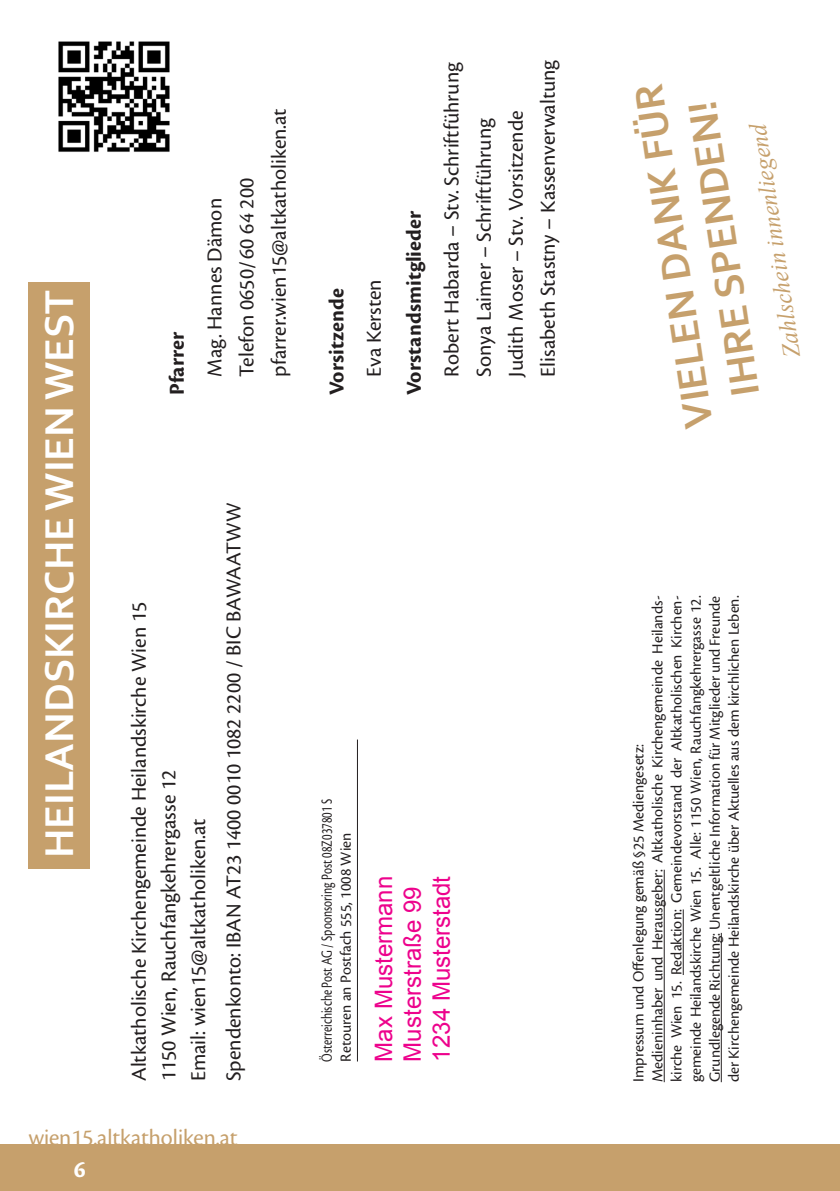
<style>
.page{position:relative;width:840px;height:1191px;background:#fff}
.page>*{position:absolute;margin:0;border:0;box-sizing:border-box;transform-origin:0 0}
.t1{font:700 42px/50.6px "Corbel";color:#c6a06c;text-align:center}
.t2{font:700 42px "Corbel";color:#fff}
.t3{font:24px "Arial";color:#ed028c}
.t4{font:24px "Cronos Pro Subh";color:#c6a06c}
.t5{font:italic 24px "Times New Roman";color:#c6a06c}
.t6{font:700 24px "Cronos Pro";color:#fff}
.t7{font:22px "Cronos Pro";color:#231f20}
.t8{font:700 22px "Cronos Pro";letter-spacing:.005em;color:#231f20}
.t9{font:16px/19px "Cronos Pro";color:#231f20;text-align:justify}
.t10{font:16px/19.2px "Cronos Pro";color:#231f20;scale:.75 1}
</style>
<div class="page">
<div style="left:0;top:1144px;width:839px;height:47px;background:#c6a06c"></div>
<hr style="left:663px;top:869px;width:1px;height:213px;background:#231f20">
<hr style="left:682px;top:909px;width:1px;height:66px;background:#231f20">
<hr style="left:720px;top:933px;width:1px;height:149px;background:#231f20">
<hr style="left:357px;top:739px;width:1px;height:322px;background:#231f20">
<img style="left:58px;top:41px;width:112px;height:111px">
<div style="left:28px;top:282px;width:62px;height:586px;background:#c6a06c"></div>
<p class="t2" style="left:33px;top:858px;width:570px;rotate:-90deg">HEILANDSKIRCHE WIEN WEST</p>
<p class="t8" style="left:164px;top:395px;width:65px;rotate:-90deg">Pfarrer</p>
<p class="t7" style="left:202px;top:376px;width:180px;rotate:-90deg">Mag. Hannes Dämon</p>
<p class="t7" style="left:234px;top:376px;width:200px;rotate:-90deg">Telefon 0650/ 60 64 200</p>
<p class="t7" style="left:266px;top:376px;width:270px;rotate:-90deg">pfarrer.wien15@altkatholiken.at</p>
<p class="t7" style="left:126px;top:1081px;width:481px;rotate:-90deg">Altkatholische Kirchengemeinde Heilandskirche Wien 15</p>
<p class="t7" style="left:156px;top:1081px;width:313px;rotate:-90deg">1150 Wien, Rauchfangkehrergasse 12</p>
<p class="t7" style="left:185px;top:1081px;width:264px;rotate:-90deg">Email: wien15@altkatholiken.at</p>
<p class="t7" style="left:221px;top:1081px;width:580px;rotate:-90deg">Spendenkonto: IBAN AT23 1400 0010 1082 2200 / BIC BAWAATWW</p>
<h2 class="t4" style="left:28px;top:1124px;width:210px">wien15.altkatholiken.at</h2>
<h2 class="t6" style="left:74px;top:1155px;width:13px">6</h2>
<p class="t8" style="left:324px;top:395px;width:109px;rotate:-90deg">Vorsitzende</p>
<p class="t7" style="left:361px;top:376px;width:99px;rotate:-90deg">Eva Kersten</p>
<p class="t8" style="left:401px;top:395px;width:186px;rotate:-90deg">Vorstandsmitglieder</p>
<p class="t7" style="left:439px;top:376px;width:316px;rotate:-90deg">Robert Habarda – Stv. Schriftführung</p>
<p class="t7" style="left:471px;top:376px;width:260px;rotate:-90deg">Sonya Laimer – Schriftführung</p>
<p class="t7" style="left:503px;top:376px;width:267px;rotate:-90deg">Judith Moser – Stv. Vorsitzende</p>
<p class="t7" style="left:535px;top:376px;width:318px;rotate:-90deg">Elisabeth Stastny – Kassenverwaltung</p>
<p class="t10" style="left:317px;top:1061px;width:352px;rotate:-90deg">Österreichische Post AG / Spoonsoring Post 08Z037801 S<br>Retouren an Postfach 555, 1008 Wien</p>
<p class="t3" style="left:368px;top:1061px;width:187px;rotate:-90deg">Max Mustermann</p>
<p class="t3" style="left:396px;top:1061px;width:176px;rotate:-90deg">Musterstraße 99</p>
<p class="t3" style="left:425px;top:1061px;width:187px;rotate:-90deg">1234 Musterstadt</p>
<p class="t1" style="left:674px;top:432px;width:349px;rotate:-99deg">VIELEN DANK FÜR<br>IHRE SPENDEN!</p>
<p class="t5" style="left:774px;top:359px;width:237px;rotate:-98deg">Zahlschein innenliegend</p>
<p class="t9" style="left:647px;top:1082px;width:488px;rotate:-90deg">Medieninhaber und Herausgeber: Altkatholische Kirchengemeinde Heilands&shy;kirche Wien 15. Redaktion: Gemeindevorstand der Altkatholischen Kirchen&shy;gemeinde Heilandskirche Wien 15. Alle: 1150 Wien, Rauchfangkehrergasse 12.<br>Grundlegende Richtung: Unentgeltliche Information für Mitglieder und Freunde</p>
<p class="t9" style="left:723px;top:1082px;width:488px;rotate:-90deg">der Kirchengemeinde Heilandskirche über Aktuelles aus dem kirchlichen Leben.</p>
<p class="t9" style="left:628px;top:1082px;width:340px;rotate:-90deg">Impressum und Offenlegung gemäß §25 Mediengesetz:</p>
</div>
